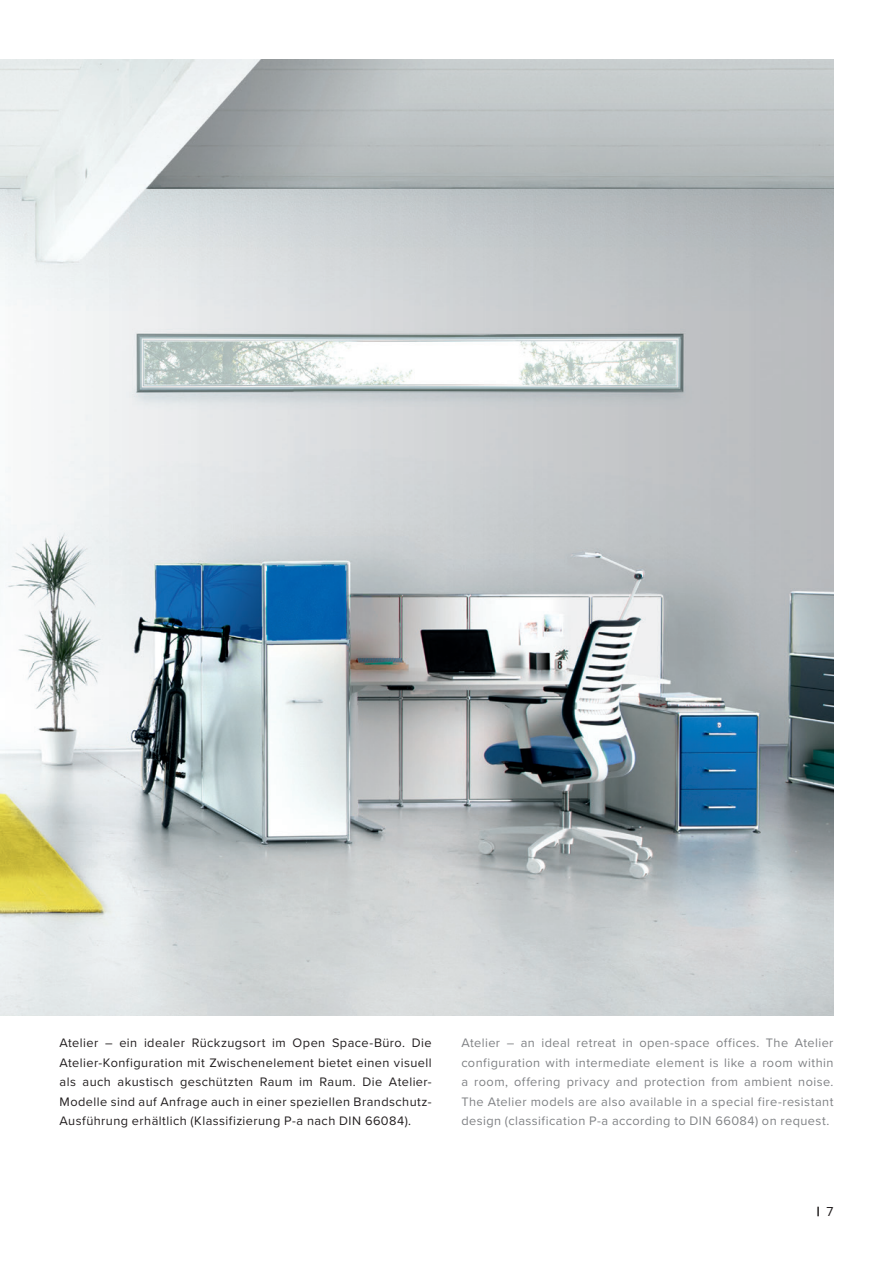
<style>
.page{position:relative;width:893px;height:1263px;background:#fff}
.page>*{position:absolute;margin:0;border:0;box-sizing:border-box;transform-origin:0 0}
.t1{font:900 13.5px "Proxima Nova";color:#231f20}
.t2{font:12.75px/19.5px "Proxima Nova";letter-spacing:.035em;color:#808285;text-align:justify}
.t3{font:12.75px/19.5px "Proxima Nova";letter-spacing:.035em;color:#231f20;text-align:justify}
.s1{font-weight:400}
</style>
<div class="page">
<img style="left:0;top:60px;width:833px;height:955px">
<p class="t3" style="left:60px;top:1033px;width:374px">Atelier – ein idealer Rückzugsort im Open Space-Büro. Die Atelier-Konfiguration mit Zwischenelement bietet einen visuell als auch akustisch geschützten Raum im Raum. Die Atelier-Modelle sind auf Anfrage auch in einer speziellen Brandschutz-Ausführung erhältlich (Klassifizierung P-a nach DIN 66084).</p>
<p class="t2" style="left:461px;top:1033px;width:374px">Atelier – an ideal retreat in open-space offices. The Atelier configuration with intermediate element is like a room within a room, offering privacy and protection from ambient noise.<br>The Atelier models are also available in a special fire-resistant design (classification P-a according to DIN 66084) on request.</p>
<p class="t1" style="left:817px;top:1201px;width:18px">| <span class="s1">7</span></p>
</div>
